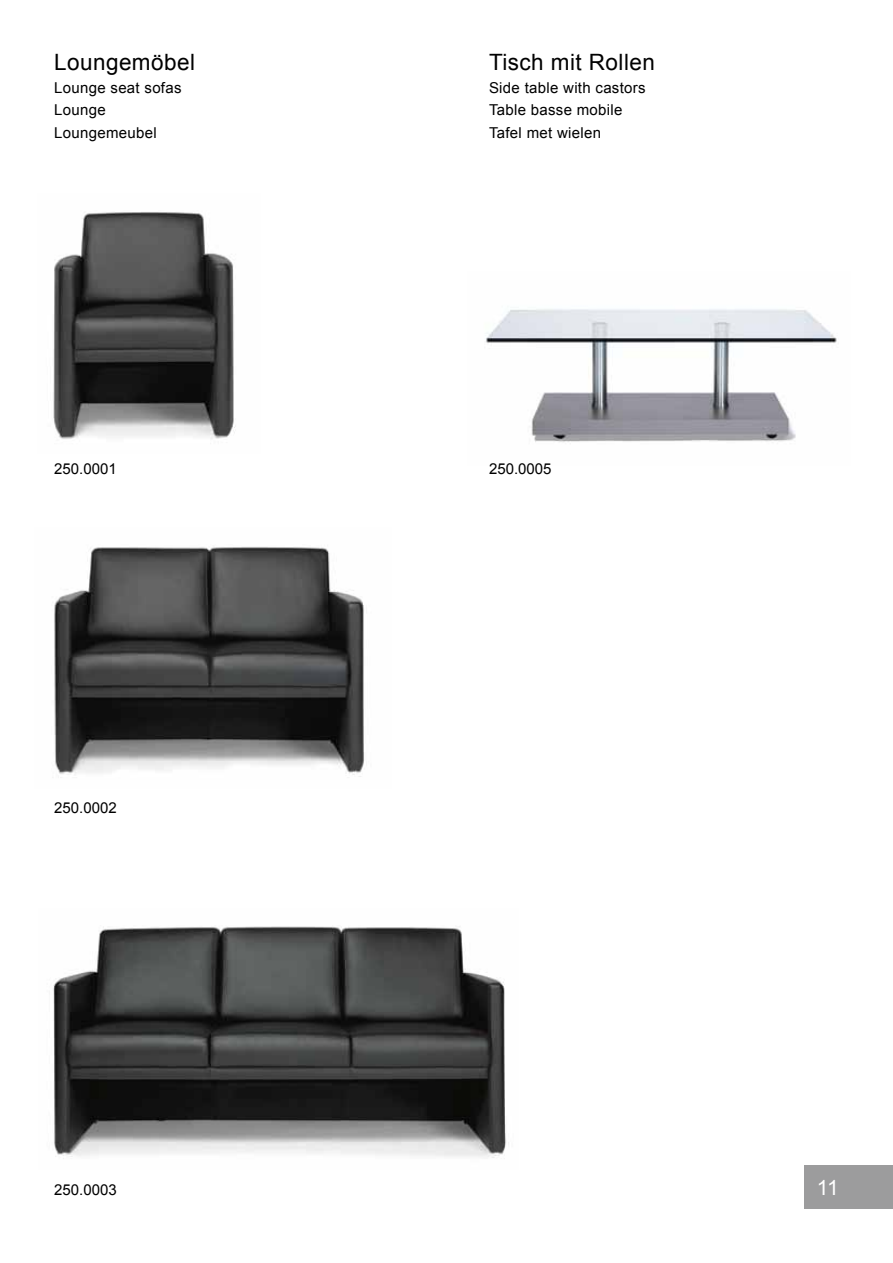
<style>
.page{position:relative;width:893px;height:1263px;background:#fff}
.page>*{position:absolute;margin:0;border:0;box-sizing:border-box;transform-origin:0 0}
.t1{font:22.5px "Arial";letter-spacing:.02em;color:#000}
.t2{font:21px "Arial";color:#fff}
.t3{font:15px/22.5px "Arial";letter-spacing:.02em;color:#000}
</style>
<div class="page">
<img style="left:53px;top:212px;width:183px;height:227px">
<img style="left:54px;top:547px;width:310px;height:230px">
<img style="left:53px;top:926px;width:456px;height:233px">
<img style="left:486px;top:309px;width:351px;height:133px">
<div style="left:804px;top:1165px;width:89px;height:44px;background:#9c9c9d"></div>
<h1 class="t1" style="left:54px;top:48px;width:142px">Loungemöbel</h1>
<p class="t3" style="left:54px;top:77px;width:129px">Lounge seat sofas<br>Lounge<br>Loungemeubel</p>
<h1 class="t1" style="left:489px;top:48px;width:167px">Tisch mit Rollen</h1>
<p class="t3" style="left:489px;top:77px;width:158px">Side table with castors<br>Table basse mobile<br>Tafel met wielen</p>
<p class="t3" style="left:54px;top:458px;width:64px">250.0001</p>
<p class="t3" style="left:489px;top:458px;width:64px">250.0005</p>
<p class="t3" style="left:54px;top:796px;width:64px">250.0002</p>
<p class="t3" style="left:54px;top:1179px;width:64px">250.0003</p>
<h2 class="t2" style="left:817px;top:1173px;width:23px">11</h2>
</div>
